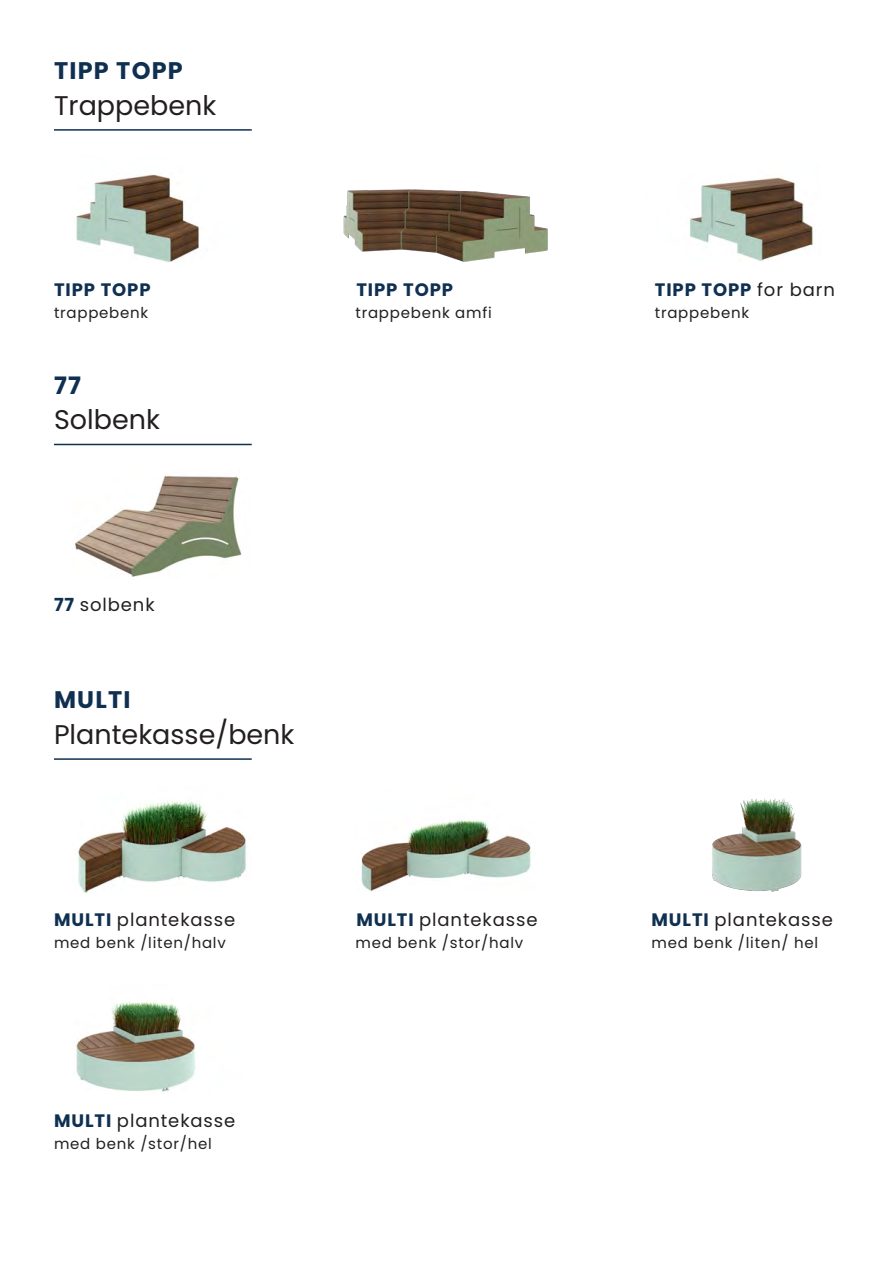
<style>
.page{position:relative;width:893px;height:1263px;background:#fff}
.page>*{position:absolute;margin:0;border:0;box-sizing:border-box;transform-origin:0 0}
.t1{font:27px "Poppins";color:#231f20}
.t2{font:700 24px "Poppins";letter-spacing:.05em;color:#0f3051}
.t3{font:18px "Poppins";letter-spacing:.05em;color:#231f20}
.t4{font:700 18px "Poppins";letter-spacing:.05em;color:#0f3051}
.t5{font:15px "Poppins";letter-spacing:.05em;color:#231f20}
.s1{font-weight:400;color:#231f20}
.s2{font-weight:700;color:#0f3051}
</style>
<div class="page">
<hr style="left:54px;top:129px;width:198px;height:2px;background:#0f3051">
<hr style="left:54px;top:444px;width:198px;height:1px;background:#0f3051">
<img style="left:76px;top:174px;width:124px;height:88px">
<img style="left:75px;top:475px;width:167px;height:102px">
<img style="left:343px;top:189px;width:205px;height:73px">
<img style="left:690px;top:177px;width:123px;height:84px">
<hr style="left:54px;top:758px;width:198px;height:2px;background:#0f3051">
<img style="left:77px;top:801px;width:169px;height:91px">
<img style="left:76px;top:1001px;width:120px;height:91px">
<img style="left:361px;top:820px;width:170px;height:71px">
<img style="left:712px;top:798px;width:90px;height:94px">
<p class="t2" style="left:54px;top:57px;width:130px">TIPP TOPP</p>
<p class="t1" style="left:54px;top:90px;width:164px">Trappebenk</p>
<p class="t4" style="left:54px;top:279px;width:98px">TIPP TOPP</p>
<p class="t4" style="left:356px;top:279px;width:98px">TIPP TOPP</p>
<p class="t4" style="left:655px;top:279px;width:182px">TIPP TOPP <span class="s1">for barn</span></p>
<p class="t5" style="left:54px;top:304px;width:96px">trappebenk</p>
<p class="t5" style="left:355px;top:304px;width:138px">trappebenk amfi</p>
<p class="t5" style="left:655px;top:304px;width:96px">trappebenk</p>
<p class="t2" style="left:54px;top:371px;width:28px">77</p>
<p class="t1" style="left:54px;top:404px;width:107px">Solbenk</p>
<p class="t3" style="left:54px;top:594px;width:102px"><span class="s2">77</span> solbenk</p>
<p class="t2" style="left:54px;top:686px;width:78px">MULTI</p>
<p class="t1" style="left:54px;top:719px;width:242px">Plantekasse/benk</p>
<p class="t3" style="left:54px;top:909px;width:183px"><span class="s2">MULTI</span> plantekasse</p>
<p class="t3" style="left:652px;top:909px;width:183px"><span class="s2">MULTI</span> plantekasse</p>
<p class="t3" style="left:356px;top:909px;width:183px"><span class="s2">MULTI</span> plantekasse</p>
<p class="t5" style="left:54px;top:933px;width:173px">med benk /liten/halv</p>
<p class="t5" style="left:355px;top:933px;width:169px">med benk /stor/halv</p>
<p class="t5" style="left:652px;top:933px;width:168px">med benk /liten/ hel</p>
<p class="t3" style="left:54px;top:1111px;width:183px"><span class="s2">MULTI</span> plantekasse</p>
<p class="t5" style="left:54px;top:1134px;width:159px">med benk /stor/hel</p>
</div>
